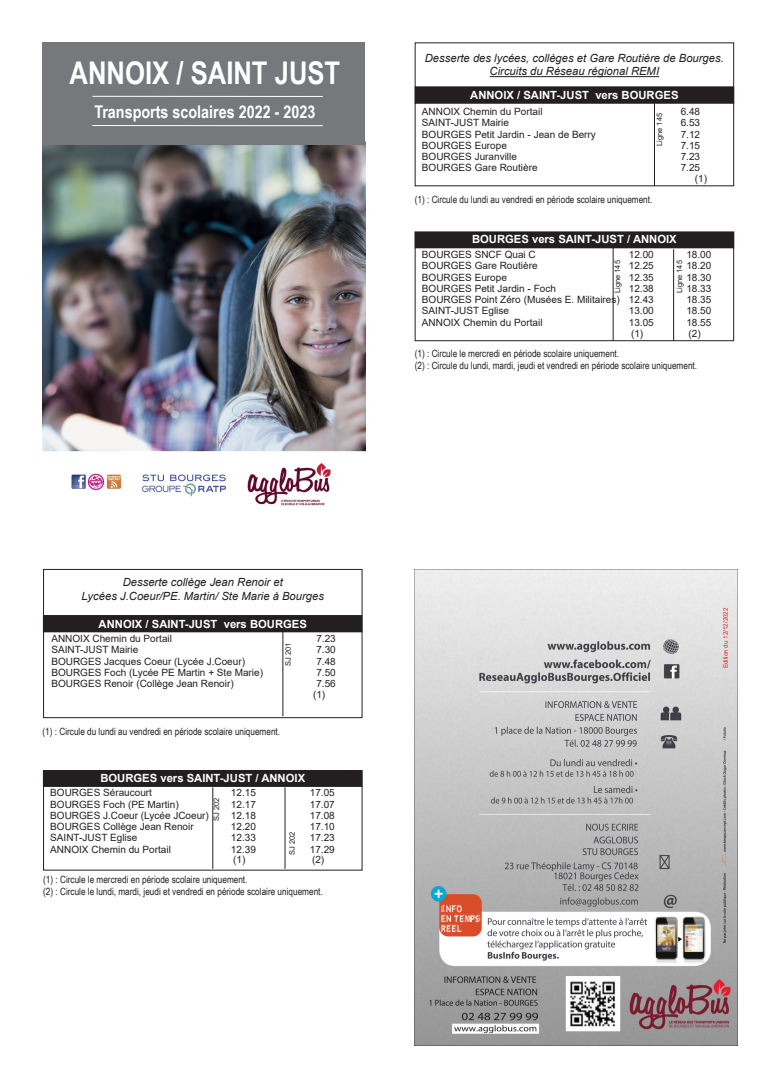
<style>
.page{position:relative;width:780px;height:1088px;background:#fff}
.page>*{position:absolute;margin:0;border:0;box-sizing:border-box;transform-origin:0 0}
.t1{font:700 31.25px "Arial Narrow";color:#fff}
.t2{font:700 17.5px "Arial Narrow";color:#fff}
.t3{font:italic 11.25px "Arial";color:#231f20}
.t4{font:700 11.25px "Arial";color:#fff}
.t5{font:10px "Arial";color:#231f20}
.t6{font:10px "Arial Narrow";color:#231f20}
.t7{font:7.5px "Arial";color:#231f20}
.t8{font:6.25px "Arial";color:#ee1d23}
</style>
<div class="page">
<hr style="left:489px;top:76px;width:170px;height:1px;background:#231f20">
<div style="left:415px;top:88px;width:318px;height:15px;background:#231f20"></div>
<div style="left:415px;top:87px;width:319px;height:16px;border:1px solid #231f20"></div>
<div style="left:415px;top:103px;width:319px;height:83px;border:1px solid #231f20"></div>
<hr style="left:654px;top:104px;width:1px;height:82px;background:#231f20">
<div style="left:415px;top:232px;width:318px;height:15px;background:#231f20"></div>
<div style="left:415px;top:247px;width:319px;height:94px;border:1px solid #231f20"></div>
<hr style="left:673px;top:249px;width:1px;height:92px;background:#231f20">
<hr style="left:612px;top:245px;width:1px;height:96px;background:#231f20">
<img style="left:415px;top:569px;width:322px;height:477px">
<img style="left:43px;top:145px;width:322px;height:361px">
<div style="left:43px;top:43px;width:322px;height:102px;background:#76787b"></div>
<hr style="left:92px;top:125px;width:231px;height:1px;background:#fff">
<hr style="left:92px;top:96px;width:231px;height:1px;background:#fff">
<div style="left:43px;top:569px;width:319px;height:47px;border:1px solid #231f20"></div>
<div style="left:43px;top:616px;width:319px;height:15px;background:#231f20"></div>
<div style="left:43px;top:631px;width:319px;height:87px;border:1px solid #231f20"></div>
<hr style="left:282px;top:630px;width:1px;height:86px;background:#231f20">
<div style="left:43px;top:771px;width:319px;height:15px;background:#231f20"></div>
<div style="left:43px;top:770px;width:319px;height:16px;border:1px solid #231f20"></div>
<div style="left:43px;top:786px;width:319px;height:84px;border:1px solid #231f20"></div>
<hr style="left:285px;top:787px;width:1px;height:82px;background:#231f20">
<hr style="left:212px;top:787px;width:1px;height:82px;background:#231f20">
<p class="t1" style="left:70px;top:49px;width:272px">ANNOIX / SAINT JUST</p>
<p class="t2" style="left:94px;top:98px;width:222px">Transports scolaires 2022 - 2023</p>
<p class="t3" style="left:425px;top:51px;width:300px">Desserte des lycées, collèges et Gare Routière de Bourges.</p>
<p class="t3" style="left:489px;top:64px;width:171px">Circuits du Réseau régional REMI</p>
<p class="t4" style="left:470px;top:87px;width:210px">ANNOIX / SAINT-JUST vers BOURGES</p>
<p class="t5" style="left:422px;top:105px;width:122px">ANNOIX Chemin du Portail</p>
<p class="t5" style="left:680px;top:105px;width:21px">6.48</p>
<p class="t5" style="left:422px;top:116px;width:89px">SAINT-JUST Mairie</p>
<p class="t5" style="left:680px;top:116px;width:21px">6.53</p>
<p class="t5" style="left:422px;top:127px;width:175px">BOURGES Petit Jardin - Jean de Berry</p>
<p class="t5" style="left:680px;top:127px;width:21px">7.12</p>
<p class="t5" style="left:422px;top:139px;width:87px">BOURGES Europe</p>
<p class="t5" style="left:680px;top:139px;width:21px">7.15</p>
<p class="t5" style="left:422px;top:150px;width:97px">BOURGES Juranville</p>
<p class="t5" style="left:680px;top:150px;width:21px">7.23</p>
<p class="t5" style="left:422px;top:161px;width:117px">BOURGES Gare Routière</p>
<p class="t5" style="left:680px;top:161px;width:21px">7.25</p>
<p class="t5" style="left:694px;top:172px;width:14px">(1)</p>
<p class="t7" style="left:654px;top:146px;width:34px;rotate:-90deg">Ligne 145</p>
<p class="t6" style="left:415px;top:192px;width:239px">(1) : Circule du lundi au vendredi en période scolaire uniquement.</p>
<p class="t4" style="left:472px;top:232px;width:206px">BOURGES vers SAINT-JUST / ANNOIX</p>
<p class="t5" style="left:422px;top:248px;width:115px">BOURGES SNCF Quai C</p>
<p class="t5" style="left:628px;top:248px;width:27px">12.00</p>
<p class="t5" style="left:686px;top:248px;width:27px">18.00</p>
<p class="t5" style="left:422px;top:259px;width:117px">BOURGES Gare Routière</p>
<p class="t5" style="left:628px;top:259px;width:27px">12.25</p>
<p class="t5" style="left:686px;top:259px;width:27px">18.20</p>
<p class="t5" style="left:422px;top:270px;width:87px">BOURGES Europe</p>
<p class="t5" style="left:628px;top:270px;width:27px">12.35</p>
<p class="t5" style="left:686px;top:270px;width:27px">18.30</p>
<p class="t5" style="left:422px;top:281px;width:135px">BOURGES Petit Jardin - Foch</p>
<p class="t5" style="left:628px;top:281px;width:27px">12.38</p>
<p class="t5" style="left:686px;top:281px;width:27px">18.33</p>
<p class="t5" style="left:422px;top:293px;width:233px">BOURGES Point Zéro (Musées E. Militaires) 12.43</p>
<p class="t5" style="left:686px;top:293px;width:27px">18.35</p>
<p class="t5" style="left:422px;top:304px;width:89px">SAINT-JUST Eglise</p>
<p class="t5" style="left:628px;top:304px;width:27px">13.00</p>
<p class="t5" style="left:686px;top:304px;width:27px">18.50</p>
<p class="t5" style="left:422px;top:315px;width:122px">ANNOIX Chemin du Portail</p>
<p class="t5" style="left:628px;top:315px;width:27px">13.05</p>
<p class="t5" style="left:686px;top:315px;width:27px">18.55</p>
<p class="t5" style="left:631px;top:326px;width:14px">(1)</p>
<p class="t5" style="left:688px;top:326px;width:14px">(2)</p>
<p class="t7" style="left:612px;top:293px;width:34px;rotate:-90deg">Ligne 145</p>
<p class="t7" style="left:674px;top:293px;width:34px;rotate:-90deg">Ligne 145</p>
<p class="t6" style="left:415px;top:346px;width:206px">(1) : Circule le mercredi en période scolaire uniquement.</p>
<p class="t6" style="left:415px;top:358px;width:284px">(2) : Circule du lundi, mardi, jeudi et vendredi en période scolaire uniquement.</p>
<p class="t3" style="left:123px;top:575px;width:162px">Desserte collège Jean Renoir et</p>
<p class="t3" style="left:81px;top:588px;width:244px">Lycées J.Coeur/PE. Martin/ Ste Marie à Bourges</p>
<p class="t4" style="left:99px;top:616px;width:210px">ANNOIX / SAINT-JUST vers BOURGES</p>
<p class="t5" style="left:51px;top:631px;width:122px">ANNOIX Chemin du Portail</p>
<p class="t5" style="left:316px;top:631px;width:21px">7.23</p>
<p class="t5" style="left:51px;top:643px;width:89px">SAINT-JUST Mairie</p>
<p class="t5" style="left:316px;top:643px;width:21px">7.30</p>
<p class="t5" style="left:51px;top:654px;width:195px">BOURGES Jacques Coeur (Lycée J.Coeur)</p>
<p class="t5" style="left:316px;top:654px;width:21px">7.48</p>
<p class="t5" style="left:51px;top:665px;width:213px">BOURGES Foch (Lycée PE Martin + Ste Marie)</p>
<p class="t5" style="left:316px;top:665px;width:21px">7.50</p>
<p class="t5" style="left:51px;top:676px;width:184px">BOURGES Renoir (Collège Jean Renoir)</p>
<p class="t5" style="left:316px;top:676px;width:21px">7.56</p>
<p class="t5" style="left:313px;top:687px;width:14px">(1)</p>
<p class="t7" style="left:283px;top:666px;width:25px;rotate:-90deg">SJ 201</p>
<p class="t6" style="left:43px;top:724px;width:239px">(1) : Circule du lundi au vendredi en période scolaire uniquement.</p>
<p class="t4" style="left:100px;top:770px;width:206px">BOURGES vers SAINT-JUST / ANNOIX</p>
<p class="t5" style="left:50px;top:786px;width:103px">BOURGES Séraucourt</p>
<p class="t5" style="left:231px;top:786px;width:27px">12.15</p>
<p class="t5" style="left:310px;top:786px;width:27px">17.05</p>
<p class="t5" style="left:50px;top:797px;width:130px">BOURGES Foch (PE Martin)</p>
<p class="t5" style="left:231px;top:797px;width:27px">12.17</p>
<p class="t5" style="left:310px;top:797px;width:27px">17.07</p>
<p class="t5" style="left:50px;top:808px;width:160px">BOURGES J.Coeur (Lycée JCoeur)</p>
<p class="t5" style="left:231px;top:808px;width:27px">12.18</p>
<p class="t5" style="left:310px;top:808px;width:27px">17.08</p>
<p class="t5" style="left:50px;top:819px;width:145px">BOURGES Collège Jean Renoir</p>
<p class="t5" style="left:231px;top:819px;width:27px">12.20</p>
<p class="t5" style="left:310px;top:819px;width:27px">17.10</p>
<p class="t5" style="left:50px;top:831px;width:89px">SAINT-JUST Eglise</p>
<p class="t5" style="left:231px;top:831px;width:27px">12.33</p>
<p class="t5" style="left:310px;top:831px;width:27px">17.23</p>
<p class="t5" style="left:50px;top:842px;width:122px">ANNOIX Chemin du Portail</p>
<p class="t5" style="left:231px;top:842px;width:27px">12.39</p>
<p class="t5" style="left:310px;top:842px;width:27px">17.29</p>
<p class="t5" style="left:233px;top:853px;width:14px">(1)</p>
<p class="t5" style="left:312px;top:853px;width:14px">(2)</p>
<p class="t7" style="left:211px;top:821px;width:25px;rotate:-90deg">SJ 202</p>
<p class="t7" style="left:287px;top:855px;width:25px;rotate:-90deg">SJ 202</p>
<p class="t6" style="left:43px;top:872px;width:206px">(1) : Circule le mercredi en période scolaire uniquement.</p>
<p class="t6" style="left:43px;top:884px;width:281px">(2) : Circule le lundi, mardi, jeudi et vendredi en période scolaire uniquement.</p>
<p class="t8" style="left:721px;top:668px;width:62px;rotate:-90deg">Edition du 12/12/2022</p>
</div>
